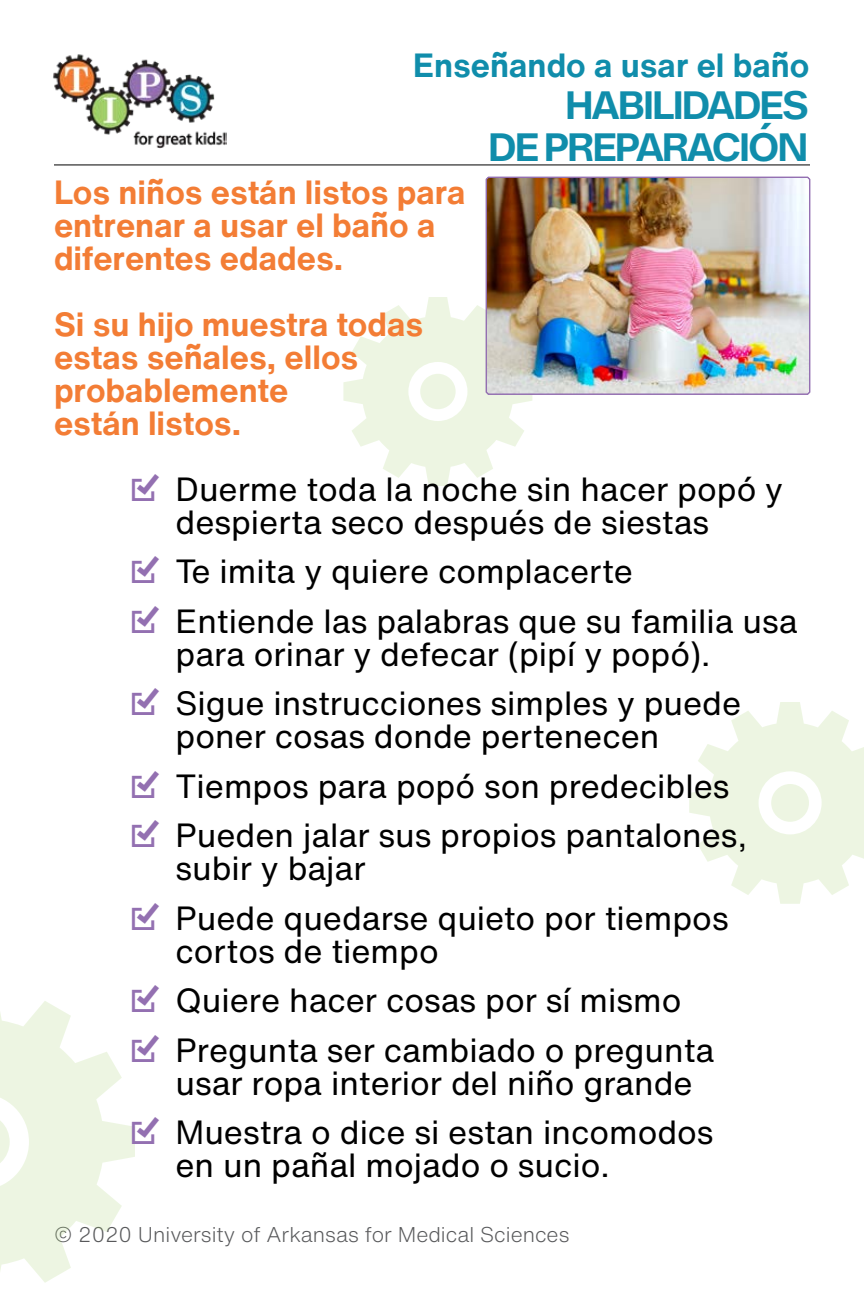
<style>
.page{position:relative;width:864px;height:1296px;background:#fff}
.page>*{position:absolute;margin:0;border:0;box-sizing:border-box;transform-origin:0 0}
.t1{font:700 36px/42px "Helvetica Now Micro";letter-spacing:-.09em;color:#108dab;text-align:right}
.t2{font:33px/33px "Helvetica Now Text";color:#000}
.t3{font:700 33px/33px "Helvetica Now Text";color:#f37d35}
.t4{font:700 33px "Helvetica Now Text";color:#108dab}
.t5{font:300 21px "Helvetica Now Text";color:#58595b}
.s1{color:#9370b1}
</style>
<div class="page">
<img style="left:53px;top:54px;width:174px;height:95px">
<hr style="left:54px;top:164px;width:756px;height:1px;background:#000">
<svg style="left:689px;top:702px;width:175px;height:202px"></svg>
<svg style="left:0;top:1001px;width:135px;height:282px"></svg>
<svg style="left:343px;top:297px;width:189px;height:189px"></svg>
<img style="left:486px;top:177px;width:324px;height:217px">
<p class="t4" style="left:413px;top:40px;width:398px">Enseñando a usar el baño</p>
<p class="t1" style="left:488px;top:84px;width:323px">HABILIDADES<br>DE PREPARACIÓN</p>
<p class="t3" style="left:54px;top:175px;width:413px">Los niños están listos para entrenar a usar el baño a diferentes edades.</p>
<p class="t3" style="left:54px;top:307px;width:371px">Si su hijo muestra todas estas señales, ellos probablemente<br>están listos.</p>
<p class="t2" style="left:176px;top:472px;width:609px;text-indent:-43px"><span class="s1">✓</span> Duerme toda la noche sin hacer popó y despierta seco después de siestas</p>
<p class="t2" style="left:132px;top:554px;width:502px"><span class="s1">✓</span> Te imita y quiere complacerte</p>
<p class="t2" style="left:176px;top:604px;width:624px;text-indent:-43px"><span class="s1">✓</span> Entiende las palabras que su familia usa para orinar y defecar (pipí y popó).</p>
<p class="t2" style="left:176px;top:686px;width:567px;text-indent:-43px"><span class="s1">✓</span> Sigue instrucciones simples y puede poner cosas donde pertenecen</p>
<p class="t2" style="left:132px;top:769px;width:599px"><span class="s1">✓</span> Tiempos para popó son predecibles</p>
<p class="t2" style="left:176px;top:818px;width:573px;text-indent:-43px"><span class="s1">✓</span> Pueden jalar sus propios pantalones, subir y bajar</p>
<p class="t2" style="left:176px;top:901px;width:555px;text-indent:-43px"><span class="s1">✓</span> Puede quedarse quieto por tiempos cortos de tiempo</p>
<p class="t2" style="left:132px;top:983px;width:551px"><span class="s1">✓</span> Quiere hacer cosas por sí mismo</p>
<p class="t2" style="left:176px;top:1033px;width:540px;text-indent:-43px"><span class="s1">✓</span> Pregunta ser cambiado o pregunta usar ropa interior del niño grande</p>
<p class="t2" style="left:176px;top:1115px;width:540px;text-indent:-43px"><span class="s1">✓</span> Muestra o dice si estan incomodos en un pañal mojado o sucio.</p>
<p class="t5" style="left:54px;top:1219px;width:517px">© 2020 University of Arkansas for Medical Sciences</p>
</div>
